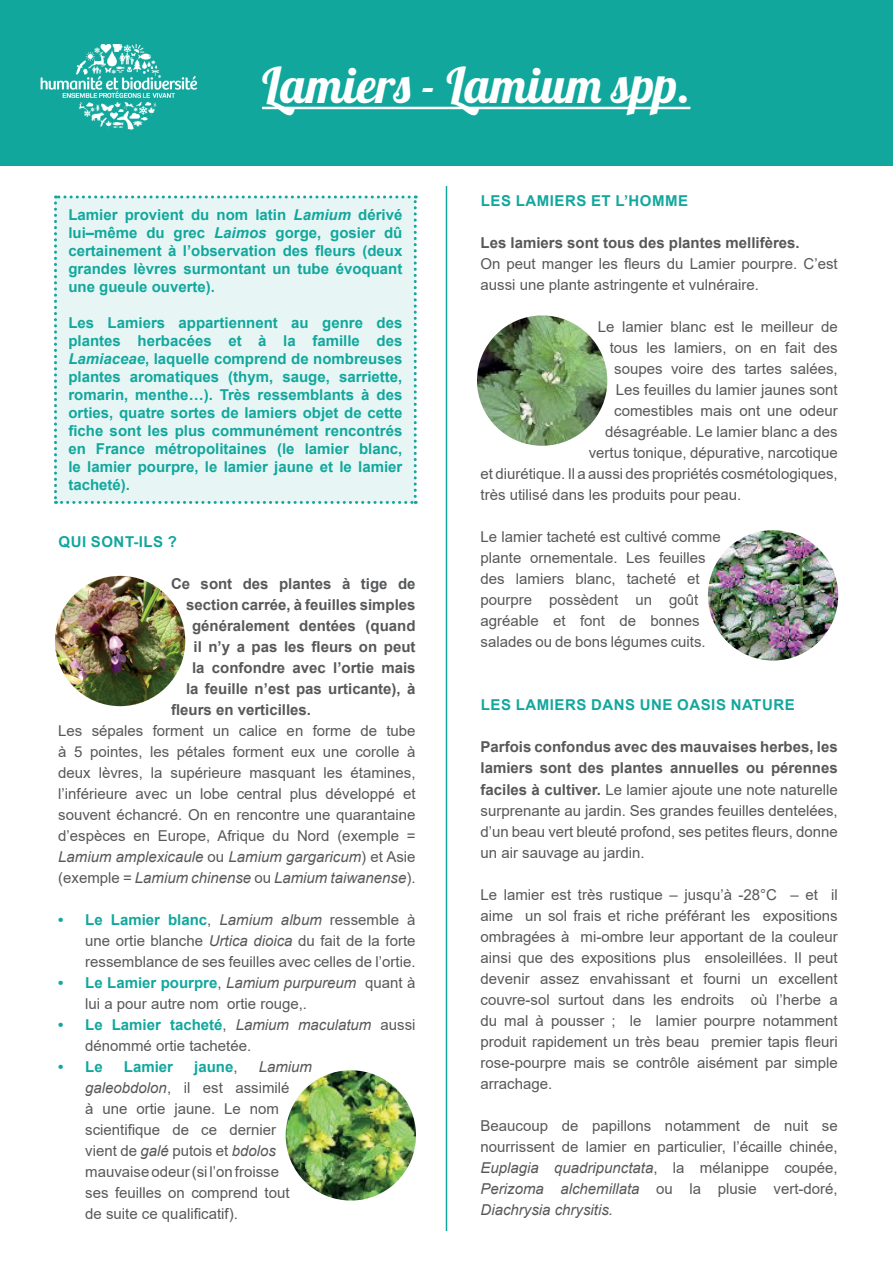
<style>
.page{position:relative;width:893px;height:1263px;background:#fff}
.page>*{position:absolute;margin:0;border:0;box-sizing:border-box;transform-origin:0 0}
.t1{font:49.5px "Lobster 1.4";color:#fff}
.t2{font:15px/21px "Arial";color:#57585a;text-align:justify}
.t3{font:700 15px/18px "Arial";color:#12a79d;text-align:justify}
.t4{font:700 15px "Arial";color:#57585a}
.t5{font:700 15px "Arial";letter-spacing:.035em;color:#12a79d}
.s1{font-style:italic}
.s2{font-weight:700;color:#12a79d}
.s3{font-weight:400;color:#57585a}
.s4{font-weight:700}
</style>
<div class="page">
<div style="left:0;top:0;width:893px;height:165px;background:#12a79d"></div>
<hr style="left:262px;top:107px;width:428px;height:2px;background:#fff">
<div style="left:54px;top:195px;width:363px;height:309px;background:#e7f6f5"></div>
<img style="left:40px;top:45px;width:158px;height:85px">
<hr style="left:446px;top:186px;width:1px;height:1045px;background:#12a79d">
<img style="left:55px;top:576px;width:130px;height:130px;border-radius:65px">
<img style="left:477px;top:315px;width:130px;height:131px;border-radius:65px">
<img style="left:708px;top:530px;width:130px;height:130px;border-radius:65px">
<img style="left:286px;top:1070px;width:130px;height:130px;border-radius:65px">
<h1 class="t1" style="left:262px;top:53px;width:430px">Lamiers - Lamium spp.</h1>
<p class="t3" style="left:68px;top:206px;width:336px">Lamier provient du nom latin <span class="s1">Lamium</span> dérivé lui–même du grec <span class="s1">Laimos</span> gorge, gosier dû certainement à l’observation des fleurs (deux grandes lèvres surmontant un tube évoquant une gueule ouverte).</p>
<p class="t3" style="left:68px;top:314px;width:336px">Les Lamiers appartiennent au genre des plantes herbacées et à la famille des <span class="s1">Lamiaceae</span>, laquelle comprend de nombreuses plantes aromatiques (thym, sauge, sarriette, romarin, menthe…). Très ressemblants à des orties, quatre sortes de lamiers objet de cette fiche sont les plus communément rencontrés en France métropolitaines (le lamier blanc, le lamier pourpre, le lamier jaune et le lamier tacheté).</p>
<p class="t5" style="left:59px;top:531px;width:120px">QUI SONT-ILS ?</p>
<p class="t4" style="left:171px;top:573px;width:246px">Ce sont des plantes à tige de</p>
<p class="t4" style="left:186px;top:594px;width:231px">section carrée, à feuilles simples</p>
<p class="t4" style="left:192px;top:615px;width:225px">généralement dentées (quand</p>
<p class="t4" style="left:194px;top:636px;width:224px">il n’y a pas les fleurs on peut</p>
<p class="t4" style="left:192px;top:657px;width:225px">la confondre avec l’ortie mais</p>
<p class="t4" style="left:186px;top:678px;width:231px">la feuille n’est pas urticante), à</p>
<p class="t4" style="left:171px;top:699px;width:142px">fleurs en verticilles.</p>
<p class="t2" style="left:58px;top:720px;width:359px">Les sépales forment un calice en forme de tube à 5 pointes, les pétales forment eux une corolle à deux lèvres, la supérieure masquant les étamines, l’inférieure avec un lobe central plus développé et souvent échancré. On en rencontre une quarantaine d’espèces en Europe, Afrique du Nord (exemple = <span class="s1">Lamium amplexicaule</span> ou <span class="s1">Lamium gargaricum</span>) et Asie (exemple = <span class="s1">Lamium chinense</span> ou <span class="s1">Lamium taiwanense</span>).</p>
<p class="t2" style="left:85px;top:909px;width:332px;text-indent:-27px"><span class="s2">• Le Lamier blanc</span>, <span class="s1">Lamium album</span> ressemble à une ortie blanche <span class="s1">Urtica dioica</span> du fait de la forte ressemblance de ses feuilles avec celles de l’ortie.</p>
<p class="t2" style="left:85px;top:972px;width:332px;text-indent:-27px"><span class="s2">• Le Lamier pourpre</span>, <span class="s1">Lamium purpureum</span> quant à lui a pour autre nom ortie rouge,.</p>
<p class="t2" style="left:85px;top:1014px;width:332px;text-indent:-27px"><span class="s2">• Le Lamier tacheté</span>, <span class="s1">Lamium maculatum</span> aussi dénommé ortie tachetée.</p>
<p class="t3" style="left:58px;top:1058px;width:46px">• Le</p>
<p class="t3" style="left:124px;top:1058px;width:51px">Lamier</p>
<p class="t3" style="left:194px;top:1058px;width:45px">jaune<span class="s3">,</span></p>
<p class="t2" style="left:85px;top:1056px;width:228px;text-align:left;text-indent:173px"><span class="s1">Lamium galeobdolon</span>, il est assimilé<br>à une ortie jaune. Le nom scientifique de ce dernier<br>vient de <span class="s1">galé</span> putois et <span class="s1">bdolos </span>mauvaise odeur (si l’on froisse<br>ses feuilles on comprend tout<br>de suite ce qualificatif).</p>
<p class="t5" style="left:481px;top:191px;width:209px">LES LAMIERS ET L’HOMME</p>
<p class="t4" style="left:480px;top:233px;width:321px">Les lamiers sont tous des plantes mellifères.</p>
<p class="t2" style="left:480px;top:254px;width:359px">On peut manger les fleurs du Lamier pourpre. C’est aussi une plante astringente et vulnéraire.</p>
<p class="t2" style="left:598px;top:317px;width:241px">Le lamier blanc est le meilleur de</p>
<p class="t2" style="left:610px;top:338px;width:229px">tous les lamiers, on en fait des</p>
<p class="t2" style="left:614px;top:359px;width:225px">soupes voire des tartes salées,</p>
<p class="t2" style="left:616px;top:380px;width:223px">Les feuilles du lamier jaunes sont</p>
<p class="t2" style="left:614px;top:401px;width:225px">comestibles mais ont une odeur</p>
<p class="t2" style="left:605px;top:422px;width:234px">désagréable. Le lamier blanc a des</p>
<p class="t2" style="left:589px;top:443px;width:250px">vertus tonique, dépurative, narcotique</p>
<p class="t2" style="left:480px;top:464px;width:359px">et diurétique. Il a aussi des propriétés cosmétologiques,</p>
<p class="t2" style="left:480px;top:485px;width:262px">très utilisé dans les produits pour peau.</p>
<p class="t2" style="left:480px;top:527px;width:242px;text-align:left">Le lamier tacheté est cultivé comme plante ornementale. Les feuilles des lamiers blanc, tacheté et pourpre possèdent un goût agréable et font de bonnes salades ou de bons légumes cuits.</p>
<p class="t5" style="left:481px;top:695px;width:315px">LES LAMIERS DANS UNE OASIS NATURE</p>
<p class="t2" style="left:480px;top:737px;width:359px"><span class="s4">Parfois confondus avec des mauvaises herbes, les lamiers sont des plantes annuelles ou pérennes faciles à cultiver.</span> Le lamier ajoute une note naturelle surprenante au jardin. Ses grandes feuilles dentelées, d’un beau vert bleuté profond, ses petites fleurs, donne un air sauvage au jardin.</p>
<p class="t2" style="left:480px;top:884px;width:359px">Le lamier est très rustique – jusqu’à -28°C – et il aime un sol frais et riche préférant les expositions ombragées à mi-ombre leur apportant de la couleur ainsi que des expositions plus ensoleillées. Il peut devenir assez envahissant et fourni un excellent couvre-sol surtout dans les endroits où l’herbe a du mal à pousser ; le lamier pourpre notamment produit rapidement un très beau premier tapis fleuri rose-pourpre mais se contrôle aisément par simple arrachage.</p>
<p class="t2" style="left:480px;top:1115px;width:359px">Beaucoup de papillons notamment de nuit se nourrissent de lamier en particulier, l’écaille chinée, <span class="s1">Euplagia quadripunctata</span>, la mélanippe coupée, <span class="s1">Perizoma alchemillata</span> ou la plusie vert-doré, <span class="s1">Diachrysia chrysitis.</span></p>
</div>
